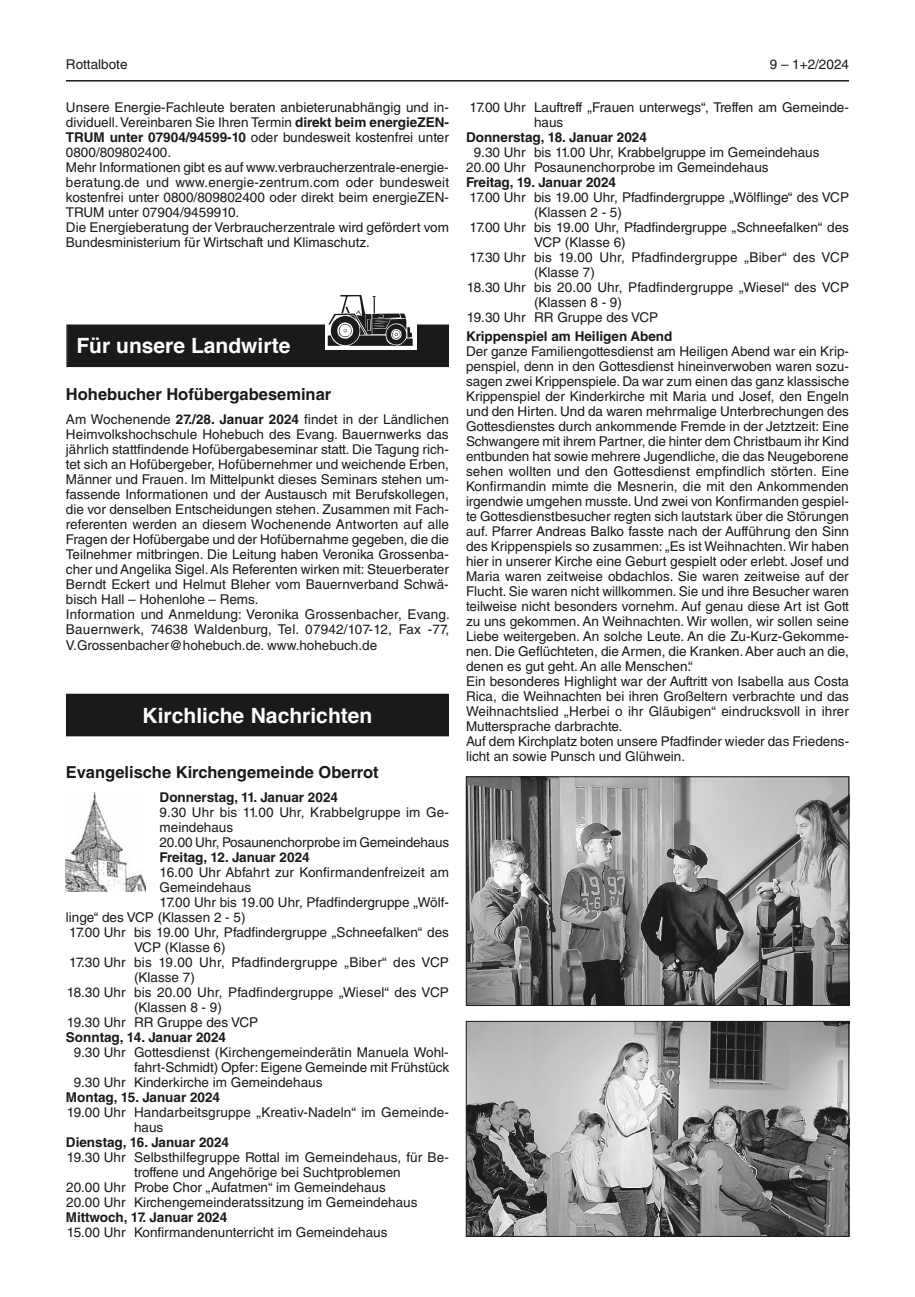
<style>
.page{position:relative;width:915px;height:1297px;background:#fff}
.page>*{position:absolute;margin:0;border:0;box-sizing:border-box;transform-origin:0 0}
.t1{font:700 21px "Helvetica";color:#fff}
.t2{font:700 16.5px "Helvetica LT Std";color:#1a1a18}
.t3{font:13.5px/15px "Helvetica LT Std";color:#1a1a18}
.t4{font:700 13.5px "Helvetica LT Std";color:#1a1a18}
.s1{font-weight:700}
</style>
<div class="page">
<hr style="left:66px;top:80px;width:782px;height:2px;background:#1a1a18">
<div style="left:68px;top:326px;width:379px;height:40px;background:#1a1a18"></div>
<div style="left:66px;top:324px;width:383px;height:43px;border:2px solid #1a1a18"></div>
<div style="left:324px;top:290px;width:92px;height:60px;background:#fff"></div>
<svg style="left:327px;top:295px;width:86px;height:51px"></svg>
<div style="left:67px;top:694px;width:381px;height:42px;background:#1a1a18"></div>
<img style="left:66px;top:792px;width:80px;height:99px">
<img style="left:468px;top:778px;width:378px;height:226px">
<div style="left:466px;top:776px;width:382px;height:230px;border:1px solid #1a1a18"></div>
<img style="left:468px;top:1023px;width:378px;height:212px">
<div style="left:466px;top:1021px;width:382px;height:216px;border:1px solid #1a1a18"></div>
<p class="t3" style="left:66px;top:57px;width:63px">Rottalbote</p>
<p class="t3" style="left:769px;top:57px;width:81px">9 – 1+2/2024</p>
<p class="t3" style="left:66px;top:99px;width:384px">Unsere Energie-Fachleute beraten anbieterunabhängig und in&shy;dividuell. Vereinbaren Sie Ihren Termin <span class="s1">direkt beim energieZEN-TRUM unter 07904/94599-10</span> oder bundesweit kostenfrei unter 0800/809802400.<br>Mehr Informationen gibt es auf www.verbraucherzentrale-energie&shy;beratung.de und www.energie-zentrum.com oder bundesweit kostenfrei unter 0800/809802400 oder direkt beim energieZEN-TRUM unter 07904/9459910.<br>Die Energieberatung der Verbraucherzentrale wird gefördert vom Bundesministerium für Wirtschaft und Klimaschutz.</p>
<p class="t3" style="left:534px;top:99px;width:316px;text-indent:-65px">17.00 Uhr Lauftreff „Frauen unterwegs“, Treffen am Gemeinde&shy;haus</p>
<p class="t4" style="left:466px;top:129px;width:182px">Donnerstag, 18. Januar 2024</p>
<p class="t3" style="left:466px;top:144px;width:354px;text-indent:8px">9.30 Uhr bis 11.00 Uhr, Krabbelgruppe im Gemeindehaus<br>20.00 Uhr Posaunenchorprobe im Gemeindehaus</p>
<p class="t4" style="left:466px;top:174px;width:151px">Freitag, 19. Januar 2024</p>
<p class="t3" style="left:469px;top:189px;width:381px">17.00 Uhr bis 19.00 Uhr, Pfadfindergruppe „Wölflinge“ des VCP</p>
<p class="t3" style="left:534px;top:204px;width:89px">(Klassen 2 - 5)</p>
<p class="t3" style="left:469px;top:219px;width:381px">17.00 Uhr bis 19.00 Uhr, Pfadfindergruppe „Schneefalken“ des</p>
<p class="t3" style="left:534px;top:234px;width:93px">VCP (Klasse 6)</p>
<p class="t3" style="left:469px;top:249px;width:381px">17.30 Uhr bis 19.00 Uhr, Pfadfindergruppe „Biber“ des VCP</p>
<p class="t3" style="left:534px;top:264px;width:62px">(Klasse 7)</p>
<p class="t3" style="left:466px;top:279px;width:383px">18.30 Uhr bis 20.00 Uhr, Pfadfindergruppe „Wiesel“ des VCP</p>
<p class="t3" style="left:534px;top:294px;width:89px">(Klassen 8 - 9)</p>
<p class="t3" style="left:466px;top:309px;width:193px">19.30 Uhr RR Gruppe des VCP</p>
<p class="t4" style="left:466px;top:328px;width:208px">Krippenspiel am Heiligen Abend</p>
<p class="t3" style="left:466px;top:344px;width:384px">Der ganze Familiengottesdienst am Heiligen Abend war ein Krip&shy;penspiel, denn in den Gottesdienst hineinverwoben waren sozu&shy;sagen zwei Krippenspiele. Da war zum einen das ganz klassische Krippenspiel der Kinderkirche mit Maria und Josef, den Engeln und den Hirten. Und da waren mehrmalige Unterbrechungen des Gottesdienstes durch ankommende Fremde in der Jetztzeit: Eine Schwangere mit ihrem Partner, die hinter dem Christbaum ihr Kind entbunden hat sowie mehrere Jugendliche, die das Neugeborene sehen wollten und den Gottesdienst empfindlich störten. Eine Konfirmandin mimte die Mesnerin, die mit den Ankommenden irgendwie umgehen musste. Und zwei von Konfirmanden gespiel&shy;te Gottesdienstbesucher regten sich lautstark über die Störungen auf. Pfarrer Andreas Balko fasste nach der Aufführung den Sinn des Krippenspiels so zusammen: „Es ist Weihnachten. Wir haben hier in unserer Kirche eine Geburt gespielt oder erlebt. Josef und Maria waren zeitweise obdachlos. Sie waren zeitweise auf der Flucht. Sie waren nicht willkommen. Sie und ihre Besucher waren teilweise nicht besonders vornehm. Auf genau diese Art ist Gott zu uns gekommen. An Weihnachten. Wir wollen, wir sollen seine Liebe weitergeben. An solche Leute. An die Zu-Kurz-Gekomme&shy;nen. Die Geflüchteten, die Armen, die Kranken. Aber auch an die, denen es gut geht. An alle Menschen.“<br>Ein besonderes Highlight war der Auftritt von Isabella aus Costa Rica, die Weihnachten bei ihren Großeltern verbrachte und das Weihnachtslied „Herbei o ihr Gläubigen“ eindrucksvoll in ihrer Muttersprache darbrachte.<br>Auf dem Kirchplatz boten unsere Pfadfinder wieder das Friedens&shy;licht an sowie Punsch und Glühwein.</p>
<h1 class="t1" style="left:76px;top:329px;width:215px">Für unsere Landwirte</h1>
<p class="t2" style="left:66px;top:384px;width:267px">Hohebucher Hofübergabeseminar</p>
<p class="t3" style="left:66px;top:412px;width:385px">Am Wochenende <span class="s1">27./28. Januar 2024</span> findet in der Ländlichen Heimvolkshochschule Hohebuch des Evang. Bauernwerks das jährlich stattfindende Hofübergabeseminar statt. Die Tagung rich&shy;tet sich an Hofübergeber, Hofübernehmer und weichende Erben, Männer und Frauen. Im Mittelpunkt dieses Seminars stehen um&shy;fassende Informationen und der Austausch mit Berufskollegen, die vor denselben Entscheidungen stehen. Zusammen mit Fach&shy;referenten werden an diesem Wochenende Antworten auf alle Fragen der Hofübergabe und der Hofübernahme gegeben, die die Teilnehmer mitbringen. Die Leitung haben Veronika Grossenba&shy;cher und Angelika Sigel. Als Referenten wirken mit: Steuerberater Berndt Eckert und Helmut Bleher vom Bauernverband Schwä&shy;bisch Hall – Hohenlohe – Rems.<br>Information und Anmeldung: Veronika Grossenbacher, Evang.<br>Bauernwerk, 74638 Waldenburg, Tel. 07942/107-12, Fax -77, V.Grossenbacher@hohebuch.de. www.hohebuch.de</p>
<h1 class="t1" style="left:142px;top:698px;width:231px">Kirchliche Nachrichten</h1>
<p class="t2" style="left:66px;top:762px;width:314px">Evangelische Kirchengemeinde Oberrot</p>
<p class="t4" style="left:159px;top:789px;width:180px">Donnerstag, 11. Januar 2024</p>
<p class="t3" style="left:159px;top:805px;width:291px">9.30 Uhr bis 11.00 Uhr, Krabbelgruppe im Ge&shy;meindehaus<br>20.00 Uhr, Posaunenchorprobe im Gemeindehaus</p>
<p class="t4" style="left:159px;top:849px;width:151px">Freitag, 12. Januar 2024</p>
<p class="t3" style="left:159px;top:865px;width:291px">16.00 Uhr Abfahrt zur Konfirmandenfreizeit am</p>
<p class="t3" style="left:159px;top:880px;width:93px">Gemeindehaus</p>
<p class="t3" style="left:159px;top:895px;width:291px">17.00 Uhr bis 19.00 Uhr, Pfadfindergruppe „Wölf-</p>
<p class="t3" style="left:66px;top:910px;width:181px">linge“ des VCP (Klassen 2 - 5)</p>
<p class="t3" style="left:69px;top:925px;width:381px">17.00 Uhr bis 19.00 Uhr, Pfadfindergruppe „Schneefalken“ des</p>
<p class="t3" style="left:134px;top:940px;width:93px">VCP (Klasse 6)</p>
<p class="t3" style="left:69px;top:955px;width:381px">17.30 Uhr bis 19.00 Uhr, Pfadfindergruppe „Biber“ des VCP</p>
<p class="t3" style="left:134px;top:970px;width:62px">(Klasse 7)</p>
<p class="t3" style="left:67px;top:985px;width:383px">18.30 Uhr bis 20.00 Uhr, Pfadfindergruppe „Wiesel“ des VCP</p>
<p class="t3" style="left:134px;top:1000px;width:89px">(Klassen 8 - 9)</p>
<p class="t3" style="left:67px;top:1015px;width:193px">19.30 Uhr RR Gruppe des VCP</p>
<p class="t4" style="left:66px;top:1029px;width:161px">Sonntag, 14. Januar 2024</p>
<p class="t3" style="left:74px;top:1045px;width:376px">9.30 Uhr Gottesdienst (Kirchengemeinderätin Manuela Wohl-</p>
<p class="t3" style="left:134px;top:1060px;width:316px">fahrt-Schmidt) Opfer: Eigene Gemeinde mit Frühstück</p>
<p class="t3" style="left:74px;top:1075px;width:250px">9.30 Uhr Kinderkirche im Gemeindehaus</p>
<p class="t4" style="left:66px;top:1089px;width:155px">Montag, 15. Januar 2024</p>
<p class="t3" style="left:134px;top:1105px;width:316px;text-indent:-67px">19.00 Uhr Handarbeitsgruppe „Kreativ-Nadeln“ im Gemeinde&shy;haus</p>
<p class="t4" style="left:66px;top:1134px;width:164px">Dienstag, 16. Januar 2024</p>
<p class="t3" style="left:67px;top:1150px;width:383px">19.30 Uhr Selbsthilfegruppe Rottal im Gemeindehaus, für Be-</p>
<p class="t3" style="left:134px;top:1165px;width:268px">troffene und Angehörige bei Suchtproblemen</p>
<p class="t3" style="left:66px;top:1180px;width:321px">20.00 Uhr Probe Chor „Aufatmen“ im Gemeindehaus</p>
<p class="t3" style="left:66px;top:1195px;width:352px">20.00 Uhr Kirchengemeinderatssitzung im Gemeindehaus</p>
<p class="t4" style="left:66px;top:1209px;width:163px">Mittwoch, 17. Januar 2024</p>
<p class="t3" style="left:67px;top:1225px;width:322px">15.00 Uhr Konfirmandenunterricht im Gemeindehaus</p>
</div>
